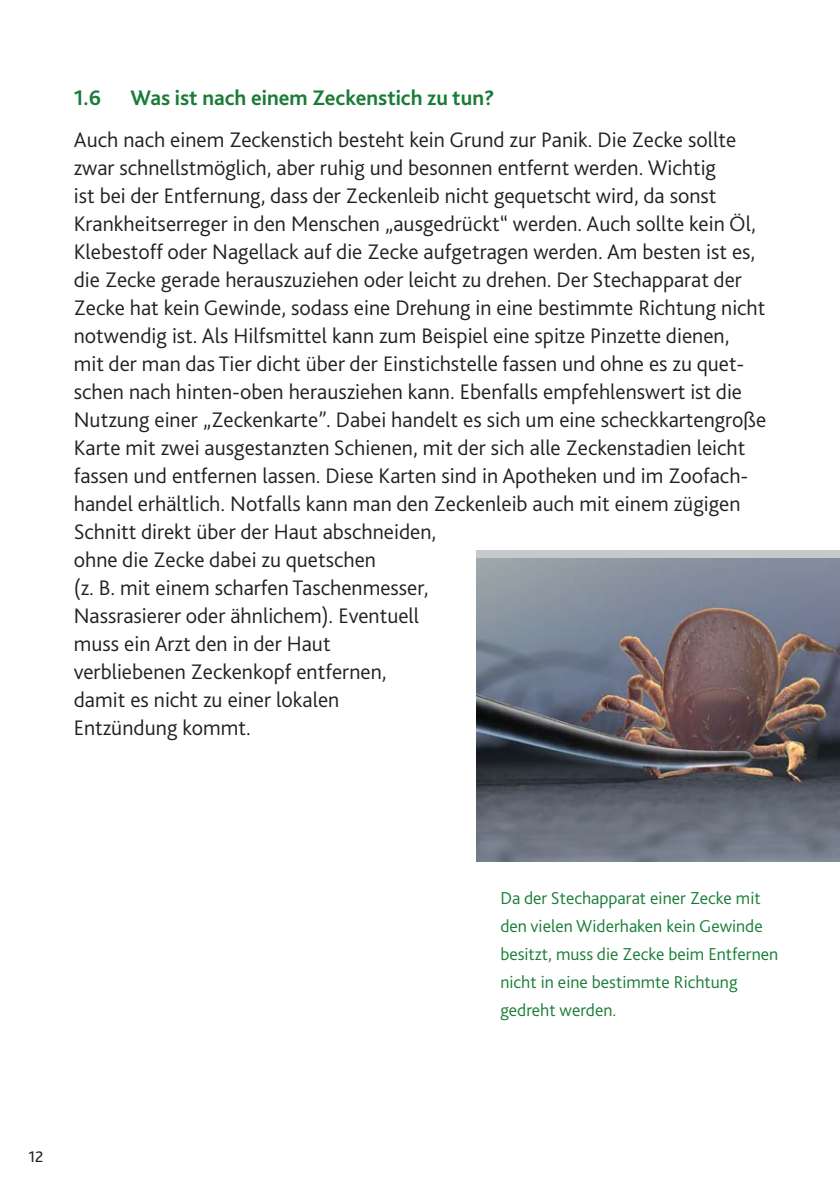
<style>
.page{position:relative;width:840px;height:1191px;background:#fff}
.page>*{position:absolute;margin:0;border:0;box-sizing:border-box;transform-origin:0 0}
.t1{font:300 22px/28px "Bliss 2";color:#231f20}
.t2{font:700 22px "Bliss 2";color:#187c36}
.t3{font:300 18px/28px "Bliss 2";color:#187c36}
.t4{font:16px "Bliss 2";color:#231f20}
</style>
<div class="page">
<div style="left:476px;top:550px;width:363px;height:8px;background:#c6c8ca"></div>
<img style="left:476px;top:558px;width:363px;height:303px">
<p class="t2" style="left:74px;top:89px;width:29px">1.6</p>
<p class="t2" style="left:130px;top:89px;width:365px">Was ist nach einem Zeckenstich zu tun?</p>
<p class="t1" style="left:74px;top:128px;width:693px">Auch nach einem Zeckenstich besteht kein Grund zur Panik. Die Zecke sollte zwar schnellstmöglich, aber ruhig und besonnen entfernt werden. Wichtig<br>ist bei der Entfernung, dass der Zeckenleib nicht gequetscht wird, da sonst Krankheitserreger in den Menschen „ausgedrückt“ werden. Auch sollte kein Öl, Klebestoff oder Nagellack auf die Zecke aufgetragen werden. Am besten ist es, die Zecke gerade herauszuziehen oder leicht zu drehen. Der Stechapparat der Zecke hat kein Gewinde, sodass eine Drehung in eine bestimmte Richtung nicht notwendig ist. Als Hilfsmittel kann zum Beispiel eine spitze Pinzette dienen,<br>mit der man das Tier dicht über der Einstichstelle fassen und ohne es zu quet&shy;schen nach hinten-oben herausziehen kann. Ebenfalls empfehlenswert ist die Nutzung einer „Zeckenkarte”. Dabei handelt es sich um eine scheckkartengroße Karte mit zwei ausgestanzten Schienen, mit der sich alle Zeckenstadien leicht fassen und entfernen lassen. Diese Karten sind in Apotheken und im Zoofach&shy;handel erhältlich. Notfalls kann man den Zeckenleib auch mit einem zügigen Schnitt direkt über der Haut abschneiden,<br>ohne die Zecke dabei zu quetschen<br>(z. B. mit einem scharfen Taschenmesser,<br>Nassrasierer oder ähnlichem). Eventuell<br>muss ein Arzt den in der Haut<br>verbliebenen Zeckenkopf entfernen,<br>damit es nicht zu einer lokalen<br>Entzündung kommt.</p>
<p class="t4" style="left:28px;top:1150px;width:16px">12</p>
<p class="t3" style="left:500px;top:885px;width:279px">Da der Stechapparat einer Zecke mit den vielen Widerhaken kein Gewinde besitzt, muss die Zecke beim Entfernen nicht in eine bestimmte Richtung gedreht werden.</p>
</div>
